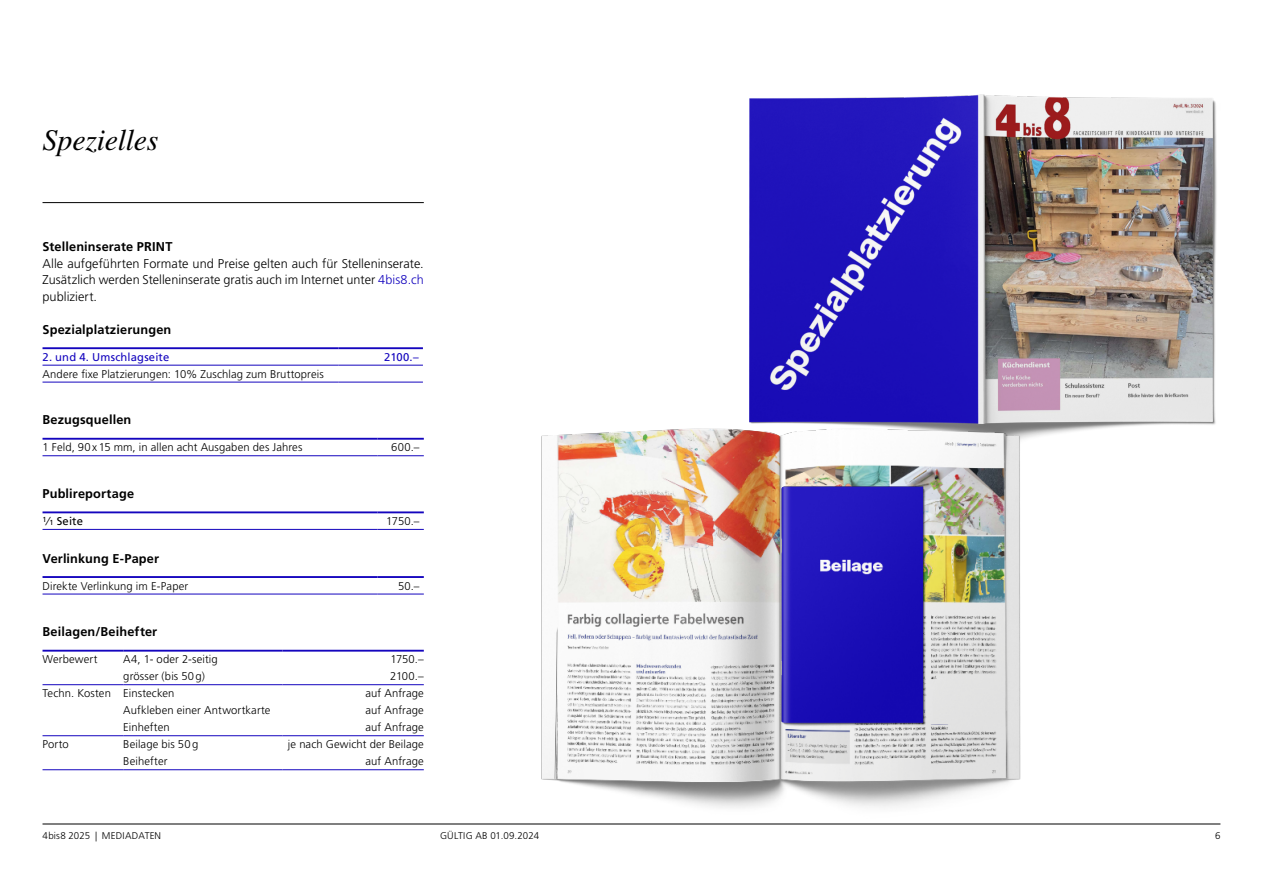
<style>
.page{position:relative;width:1263px;height:893px;background:#fff}
.page>*{position:absolute;margin:0;border:0;box-sizing:border-box;transform-origin:0 0}
.t1{font:italic 30px "Times LT Std";letter-spacing:-.01em;color:#000}
.t2{font:300 12.75px/16.5px "Frutiger LT Std";letter-spacing:.005em;color:#000;text-align:justify}
.t3{font:700 12.75px "Frutiger LT Std";letter-spacing:.01em;color:#000}
.t4{font:300 11.25px "Frutiger LT Std";letter-spacing:.01em;color:#000}
.t5{font:11.25px "Frutiger LT Std";letter-spacing:.015em;color:#1405be}
.t6{font:11.25px "Frutiger LT Std";letter-spacing:.015em;color:#000}
.t7{font:300 9.75px "Frutiger LT Std";letter-spacing:.01em;color:#000}
.s1{color:#1405be}
.s2{font-size:7.35px}
</style>
<div class="page">
<hr style="left:43px;top:824px;width:1177px;height:1px;background:#000">
<hr style="left:43px;top:365px;width:296px;height:1px;background:#1405be">
<hr style="left:339px;top:365px;width:84px;height:1px;background:#1405be">
<hr style="left:43px;top:382px;width:296px;height:1px;background:#1405be">
<hr style="left:339px;top:382px;width:84px;height:1px;background:#1405be">
<hr style="left:43px;top:347px;width:296px;height:2px;background:#1405be">
<hr style="left:339px;top:347px;width:84px;height:2px;background:#1405be">
<hr style="left:43px;top:455px;width:334px;height:1px;background:#1405be">
<hr style="left:377px;top:455px;width:47px;height:1px;background:#1405be">
<hr style="left:43px;top:438px;width:334px;height:2px;background:#1405be">
<hr style="left:377px;top:438px;width:47px;height:2px;background:#1405be">
<hr style="left:43px;top:529px;width:334px;height:1px;background:#1405be">
<hr style="left:377px;top:529px;width:47px;height:1px;background:#1405be">
<hr style="left:43px;top:511px;width:334px;height:2px;background:#1405be">
<hr style="left:377px;top:511px;width:47px;height:2px;background:#1405be">
<hr style="left:43px;top:594px;width:334px;height:1px;background:#1405be">
<hr style="left:377px;top:594px;width:47px;height:1px;background:#1405be">
<hr style="left:43px;top:576px;width:334px;height:2px;background:#1405be">
<hr style="left:377px;top:576px;width:47px;height:2px;background:#1405be">
<hr style="left:43px;top:650px;width:80px;height:2px;background:#1405be">
<hr style="left:123px;top:650px;width:160px;height:2px;background:#1405be">
<hr style="left:283px;top:650px;width:141px;height:2px;background:#1405be">
<hr style="left:43px;top:684px;width:80px;height:1px;background:#1405be">
<hr style="left:123px;top:684px;width:160px;height:1px;background:#1405be">
<hr style="left:283px;top:684px;width:141px;height:1px;background:#1405be">
<hr style="left:43px;top:735px;width:80px;height:1px;background:#1405be">
<hr style="left:123px;top:735px;width:160px;height:1px;background:#1405be">
<hr style="left:283px;top:735px;width:141px;height:1px;background:#1405be">
<hr style="left:43px;top:769px;width:80px;height:1px;background:#1405be">
<hr style="left:123px;top:769px;width:160px;height:1px;background:#1405be">
<hr style="left:283px;top:769px;width:141px;height:1px;background:#1405be">
<hr style="left:43px;top:202px;width:381px;height:1px;background:#000">
<img style="left:749px;top:94px;width:468px;height:345px">
<img style="left:541px;top:427px;width:480px;height:381px">
<img style="left:780px;top:486px;width:148px;height:241px">
<h1 class="t1" style="left:43px;top:123px;width:117px">Spezielles</h1>
<p class="t3" style="left:43px;top:239px;width:131px">Stelleninserate PRINT</p>
<p class="t2" style="left:43px;top:255px;width:383px">Alle aufgeführten Formate und Preise gelten auch für Stelleninserate.<br>Zusätzlich werden Stelleninserate gratis auch im Internet unter <span class="s1">4bis8.ch </span>publiziert.</p>
<p class="t3" style="left:43px;top:322px;width:130px">Spezialplatzierungen</p>
<p class="t5" style="left:43px;top:350px;width:128px">2. und 4. Umschlagseite</p>
<p class="t5" style="left:384px;top:350px;width:36px">2100.–</p>
<p class="t4" style="left:43px;top:368px;width:283px">Andere fixe Platzierungen: 10% Zuschlag zum Bruttopreis</p>
<p class="t3" style="left:43px;top:412px;width:90px">Bezugsquellen</p>
<p class="t4" style="left:43px;top:441px;width:261px">1 Feld, 90x15 mm, in allen acht Ausgaben des Jahres</p>
<p class="t4" style="left:391px;top:441px;width:30px">600.–</p>
<p class="t3" style="left:43px;top:486px;width:93px">Publireportage</p>
<p class="t6" style="left:43px;top:515px;width:42px"><sup>1</sup>⁄<span class="s2">1</span> Seite</p>
<p class="t4" style="left:386px;top:515px;width:35px">1750.–</p>
<p class="t3" style="left:43px;top:551px;width:118px">Verlinkung E-Paper</p>
<p class="t4" style="left:43px;top:579px;width:147px">Direkte Verlinkung im E-Paper</p>
<p class="t4" style="left:398px;top:579px;width:23px">50.–</p>
<p class="t3" style="left:43px;top:624px;width:116px">Beilagen/Beihefter</p>
<p class="t4" style="left:43px;top:653px;width:56px">Werbewert</p>
<p class="t4" style="left:123px;top:653px;width:96px">A4, 1- oder 2-seitig</p>
<p class="t4" style="left:390px;top:653px;width:35px">1750.–</p>
<p class="t4" style="left:123px;top:670px;width:83px">grösser (bis 50g)</p>
<p class="t4" style="left:390px;top:670px;width:35px">2100.–</p>
<p class="t4" style="left:43px;top:687px;width:133px">Techn. Kosten Einstecken</p>
<p class="t4" style="left:365px;top:687px;width:60px">auf Anfrage</p>
<p class="t4" style="left:123px;top:704px;width:149px">Aufkleben einer Antwortkarte</p>
<p class="t4" style="left:365px;top:704px;width:60px">auf Anfrage</p>
<p class="t4" style="left:123px;top:721px;width:48px">Einheften</p>
<p class="t4" style="left:365px;top:721px;width:60px">auf Anfrage</p>
<p class="t4" style="left:43px;top:738px;width:28px">Porto</p>
<p class="t4" style="left:123px;top:738px;width:76px">Beilage bis 50g</p>
<p class="t4" style="left:288px;top:738px;width:137px">je nach Gewicht der Beilage</p>
<p class="t4" style="left:123px;top:755px;width:46px">Beihefter</p>
<p class="t4" style="left:365px;top:755px;width:60px">auf Anfrage</p>
<p class="t7" style="left:43px;top:830px;width:120px">4bis8 2025 | MEDIADATEN</p>
<p class="t7" style="left:440px;top:830px;width:6px">gültig</p>
<p class="t7" style="left:475px;top:830px;width:65px">ab 01.09.2024</p>
<p class="t7" style="left:1215px;top:830px;width:7px">6</p>
</div>
